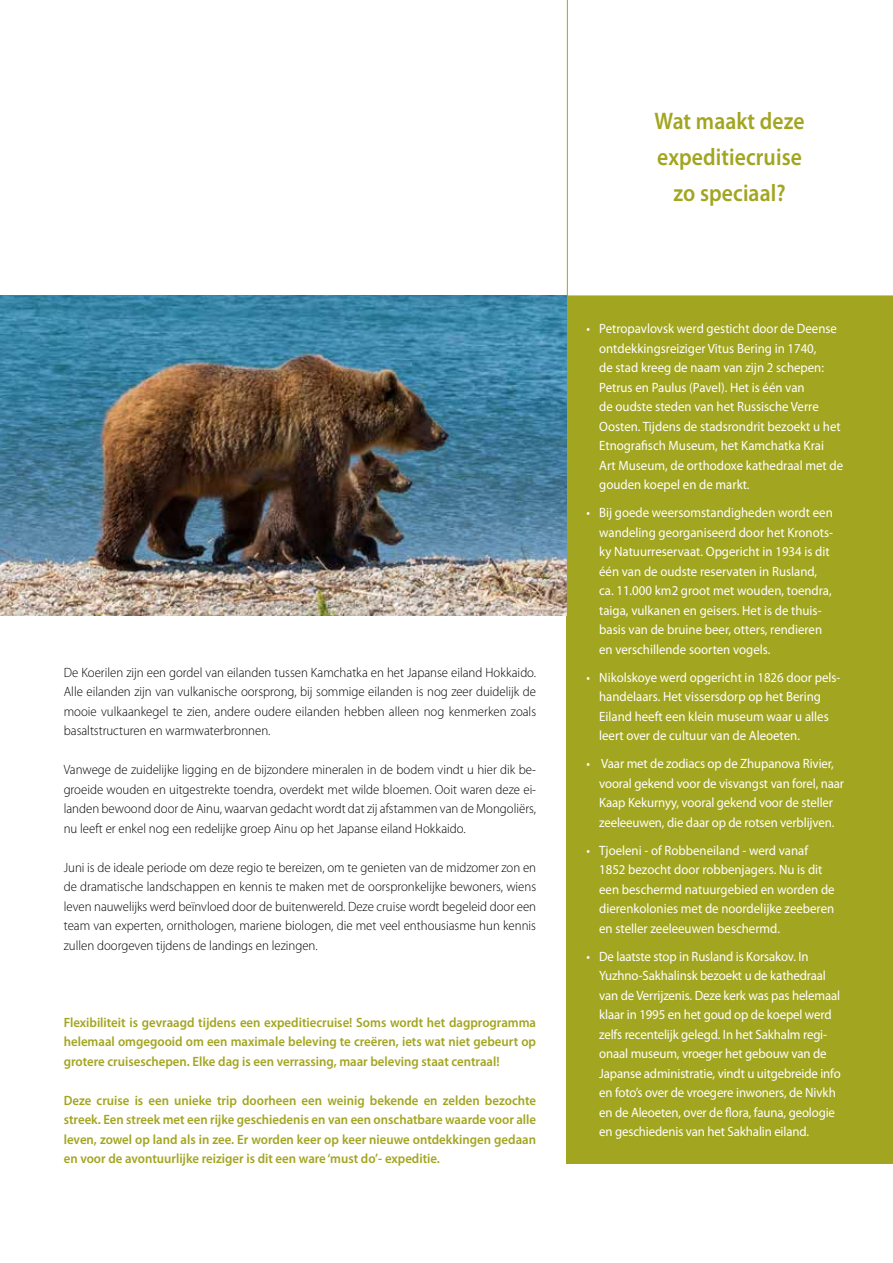
<style>
.page{position:relative;width:893px;height:1263px;background:#fff}
.page>*{position:absolute;margin:0;border:0;box-sizing:border-box;transform-origin:0 0}
.t1{font:600 24px/36px "Myriad Pro";letter-spacing:.005em;color:#a2a51f;text-align:center;scale:.9 1}
.t2{font:13.5px/19.5px "Myriad Pro";color:#fff;scale:.95 1}
.t3{font:300 13.5px/19.5px "Myriad Pro";color:#000;text-align:justify;scale:.95 1}
.t4{font:600 13.5px/19.5px "Myriad Pro";color:#a2a51f;text-align:justify;scale:.95 1}
</style>
<div class="page">
<svg style="left:567px;top:0;width:326px;height:296px"></svg>
<div style="left:566px;top:296px;width:327px;height:868px;background:#a2a51f"></div>
<svg style="left:0;top:296px;width:1px;height:319px"></svg>
<img style="left:1px;top:296px;width:565px;height:319px">
<p class="t3" style="left:64px;top:663px;width:499px">De Koerilen zijn een gordel van eilanden tussen Kamchatka en het Japanse eiland Hokkaido.<br>Alle eilanden zijn van vulkanische oorsprong, bij sommige eilanden is nog zeer duidelijk de mooie vulkaankegel te zien, andere oudere eilanden hebben alleen nog kenmerken zoals basaltstructuren en warmwaterbronnen.</p>
<p class="t3" style="left:64px;top:760px;width:499px">Vanwege de zuidelijke ligging en de bijzondere mineralen in de bodem vindt u hier dik be&shy;groeide wouden en uitgestrekte toendra, overdekt met wilde bloemen. Ooit waren deze ei&shy;landen bewoond door de Ainu, waarvan gedacht wordt dat zij afstammen van de Mongoliërs, nu leeft er enkel nog een redelijke groep Ainu op het Japanse eiland Hokkaido.</p>
<p class="t3" style="left:64px;top:858px;width:499px">Juni is de ideale periode om deze regio te bereizen, om te genieten van de midzomer zon en de dramatische landschappen en kennis te maken met de oorspronkelijke bewoners, wiens leven nauwelijks werd beïnvloed door de buitenwereld. Deze cruise wordt begeleid door een team van experten, ornithologen, mariene biologen, die met veel enthousiasme hun kennis zullen doorgeven tijdens de landings en lezingen.</p>
<p class="t4" style="left:64px;top:1012px;width:499px">Flexibiliteit is gevraagd tijdens een expeditiecruise! Soms wordt het dagprogramma helemaal omgegooid om een maximale beleving te creëren, iets wat niet gebeurt op grotere cruiseschepen. Elke dag is een verrassing, maar beleving staat centraal!</p>
<p class="t4" style="left:64px;top:1090px;width:499px">Deze cruise is een unieke trip doorheen een weinig bekende en zelden bezochte streek. Een streek met een rijke geschiedenis en van een onschatbare waarde voor alle leven, zowel op land als in zee. Er worden keer op keer nieuwe ontdekkingen gedaan en voor de avontuurlijke reiziger is dit een ware ‘must do’- expeditie.</p>
<h1 class="t1" style="left:655px;top:102px;width:168px">Wat maakt deze expeditiecruise zo speciaal?</h1>
<p class="t2" style="left:599px;top:319px;width:258px;text-indent:-13px">• Petropavlovsk werd gesticht door de Deense ontdekkingsreiziger Vitus Bering in 1740,<br>de stad kreeg de naam van zijn 2 schepen:<br>Petrus en Paulus (Pavel). Het is één van<br>de oudste steden van het Russische Verre Oosten. Tijdens de stadsrondrit bezoekt u het Etnografisch Museum, het Kamchatka Krai Art Museum, de orthodoxe kathedraal met de gouden koepel en de markt.</p>
<p class="t2" style="left:599px;top:503px;width:248px;text-indent:-13px">• Bij goede weersomstandigheden wordt een wandeling georganiseerd door het Kronots&shy;ky Natuurreservaat. Opgericht in 1934 is dit één van de oudste reservaten in Rusland, ca. 11.000 km2 groot met wouden, toendra, taiga, vulkanen en geisers. Het is de thuis&shy;basis van de bruine beer, otters, rendieren en verschillende soorten vogels.</p>
<p class="t2" style="left:599px;top:667px;width:256px;text-indent:-13px">• Nikolskoye werd opgericht in 1826 door pels&shy;handelaars. Het vissersdorp op het Bering Eiland heeft een klein museum waar u alles leert over de cultuur van de Aleoeten.</p>
<p class="t2" style="left:599px;top:754px;width:259px;text-indent:-13px">• Vaar met de zodiacs op de Zhupanova Rivier, vooral gekend voor de visvangst van forel, naar Kaap Kekurnyy, vooral gekend voor de steller zeeleeuwen, die daar op de rotsen verblijven.</p>
<p class="t2" style="left:599px;top:840px;width:249px;text-indent:-13px">• Tjoeleni - of Robbeneiland - werd vanaf 1852 bezocht door robbenjagers. Nu is dit een beschermd natuurgebied en worden de dierenkolonies met de noordelijke zeeberen en steller zeeleeuwen beschermd.</p>
<p class="t2" style="left:599px;top:946px;width:256px;text-indent:-13px">• De laatste stop in Rusland is Korsakov. In Yuzhno-Sakhalinsk bezoekt u de kathedraal van de Verrijzenis. Deze kerk was pas helemaal klaar in 1995 en het goud op de koepel werd zelfs recentelijk gelegd. In het Sakhalm regi&shy;onaal museum, vroeger het gebouw van de Japanse administratie, vindt u uitgebreide info en foto’s over de vroegere inwoners, de Nivkh en de Aleoeten, over de flora, fauna, geologie en geschiedenis van het Sakhalin eiland.</p>
</div>
